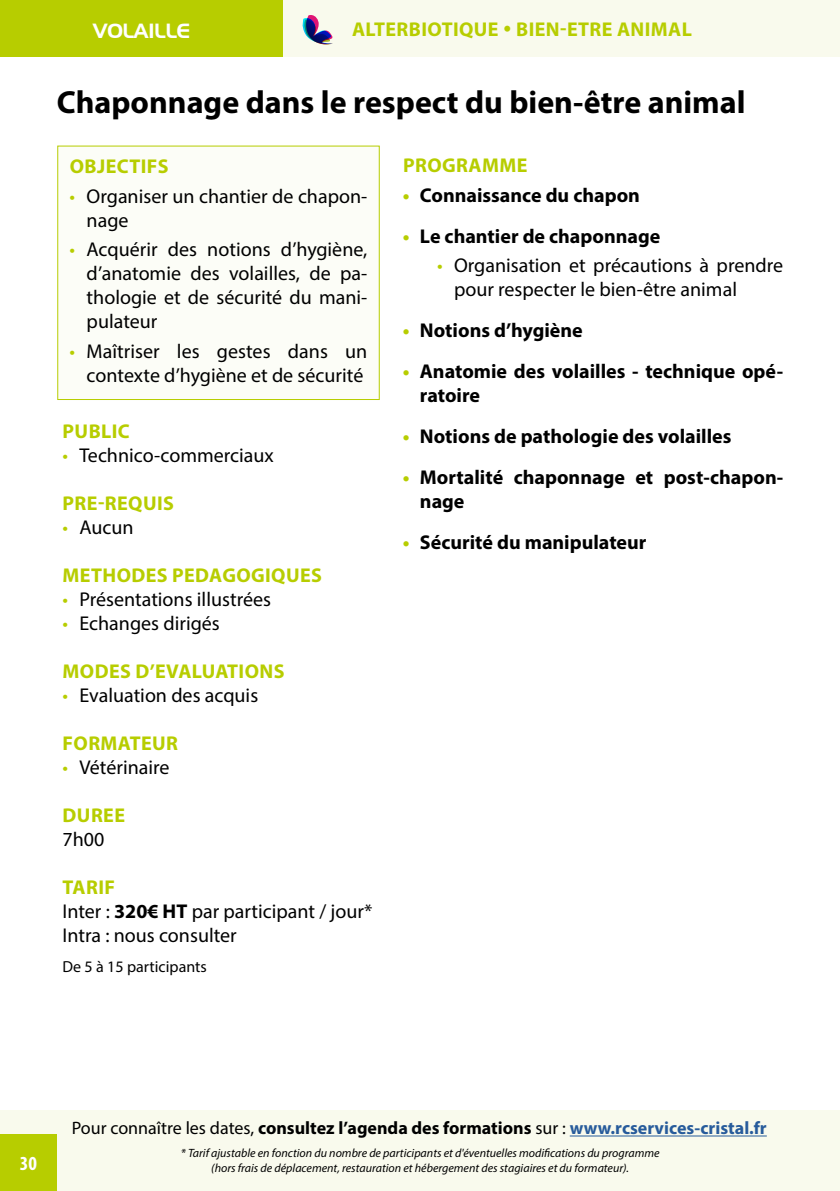
<style>
.page{position:relative;width:840px;height:1191px;background:#fff}
.page>*{position:absolute;margin:0;border:0;box-sizing:border-box;transform-origin:0 0}
.t1{font:700 32px "Myriad Pro";color:#000}
.t2{font:20px/24px "Myriad Pro";color:#000}
.t3{font:700 20px/24px "Myriad Pro";color:#000}
.t4{font:700 20px "Myriad Pro";letter-spacing:.02em;color:#b7cd00}
.t5{font:20px "Aero Regular SWFTE";color:#fff}
.t6{font:700 condensed 20px "Myriad Pro";color:#fff}
.t7{font:700 18px "Myriad Pro";color:#000}
.t8{font:16px "Myriad Pro";color:#000}
.t9{font:italic 12px/14.4px "Myriad Pro";color:#000;text-align:center}
.s1{color:#b7cd00}
.s2{font-weight:700;color:#b7cd00}
.s3{font-weight:700}
.s4{font-weight:400}
.s5{color:#275b9b}
</style>
<div class="page">
<div style="left:0;top:1110px;width:839px;height:81px;background:#f9faed"></div>
<div style="left:0;top:0;width:283px;height:57px;background:#b7cd00"></div>
<div style="left:0;top:1134px;width:57px;height:57px;background:#b7cd00"></div>
<hr style="left:569px;top:1135px;width:197px;height:1px;background:#275b9b">
<div style="left:283px;top:0;width:556px;height:57px;background:#f9faed"></div>
<div style="left:58px;top:146px;width:321px;height:253px;background:#fcfdf7"></div>
<svg style="left:302px;top:15px;width:31px;height:30px"></svg>
<p class="t5" style="left:93px;top:19px;width:99px">VOLAILLE</p>
<p class="t4" style="left:352px;top:16px;width:341px">ALTERBIOTIQUE • BIEN-ETRE ANIMAL</p>
<h1 class="t1" style="left:57px;top:81px;width:690px">Chaponnage dans le respect du bien-être animal</h1>
<p class="t4" style="left:70px;top:153px;width:100px">OBJECTIFS</p>
<p class="t2" style="left:87px;top:183px;width:282px;text-indent:-17px"><span class="s1">•</span> Organiser un chantier de chapon&shy;nage</p>
<p class="t2" style="left:87px;top:237px;width:282px;text-align:justify;text-indent:-17px"><span class="s1">•</span> Acquérir des notions d’hygiène, d’anatomie des volailles, de pa&shy;thologie et de sécurité du mani&shy;pulateur</p>
<p class="t2" style="left:70px;top:339px;width:299px;text-align:right"><span class="s1">•</span> Maîtriser les gestes dans un contexte d’hygiène et de sécurité</p>
<p class="t4" style="left:63px;top:418px;width:69px">PUBLIC</p>
<p class="t2" style="left:62px;top:442px;width:213px"><span class="s1">•</span> Technico-commerciaux</p>
<p class="t4" style="left:63px;top:490px;width:113px">PRE-REQUIS</p>
<p class="t2" style="left:62px;top:514px;width:73px"><span class="s1">•</span> Aucun</p>
<p class="t4" style="left:63px;top:562px;width:261px">METHODES PEDAGOGIQUES</p>
<p class="t2" style="left:62px;top:586px;width:210px"><span class="s1">•</span> Présentations illustrées</p>
<p class="t2" style="left:62px;top:610px;width:159px"><span class="s1">•</span> Echanges dirigés</p>
<p class="t4" style="left:63px;top:658px;width:223px">MODES D’EVALUATIONS</p>
<p class="t2" style="left:62px;top:682px;width:197px"><span class="s1">•</span> Evaluation des acquis</p>
<p class="t4" style="left:63px;top:730px;width:117px">FORMATEUR</p>
<p class="t2" style="left:62px;top:754px;width:109px"><span class="s1">•</span> Vétérinaire</p>
<p class="t4" style="left:63px;top:802px;width:64px">DUREE</p>
<p class="t2" style="left:62px;top:826px;width:43px">7h00</p>
<p class="t2" style="left:62px;top:874px;width:311px"><span class="s2">TARIF<br></span>Inter : <span class="s3">320€ HT</span> par participant / jour*<br>Intra : nous consulter</p>
<p class="t8" style="left:62px;top:957px;width:146px">De 5 à 15 participants</p>
<p class="t4" style="left:403px;top:152px;width:126px">PROGRAMME</p>
<p class="t3" style="left:403px;top:182px;width:238px"><span class="s1">•</span> Connaissance du chapon</p>
<p class="t3" style="left:403px;top:223px;width:259px"><span class="s1">•</span> Le chantier de chaponnage</p>
<p class="t2" style="left:454px;top:253px;width:330px;text-indent:-17px"><span class="s1">•</span> Organisation et précautions à prendre pour respecter le bien-être animal</p>
<p class="t3" style="left:402px;top:318px;width:181px"><span class="s1">•</span> Notions d’hygiène</p>
<p class="t3" style="left:419px;top:359px;width:364px;text-indent:-17px"><span class="s1">•</span> Anatomie des volailles - technique opé&shy;ratoire</p>
<p class="t3" style="left:402px;top:424px;width:330px"><span class="s1">•</span> Notions de pathologie des volailles</p>
<p class="t3" style="left:419px;top:465px;width:364px;text-indent:-17px"><span class="s1">•</span> Mortalité chaponnage et post-chapon&shy;nage</p>
<p class="t3" style="left:402px;top:530px;width:245px"><span class="s1">•</span> Sécurité du manipulateur</p>
<p class="t7" style="left:72px;top:1116px;width:696px"><span class="s4">Pour connaître les dates,</span> consultez l’agenda des formations <span class="s4">sur :</span> <span class="s5">www.rcservices-cristal.fr</span></p>
<p class="t6" style="left:20px;top:1151px;width:19px">30</p>
<p class="t9" style="left:181px;top:1145px;width:480px">* Tarif ajustable en fonction du nombre de participants et d'éventuelles modifications du programme (hors frais de déplacement, restauration et hébergement des stagiaires et du formateur).</p>
</div>
